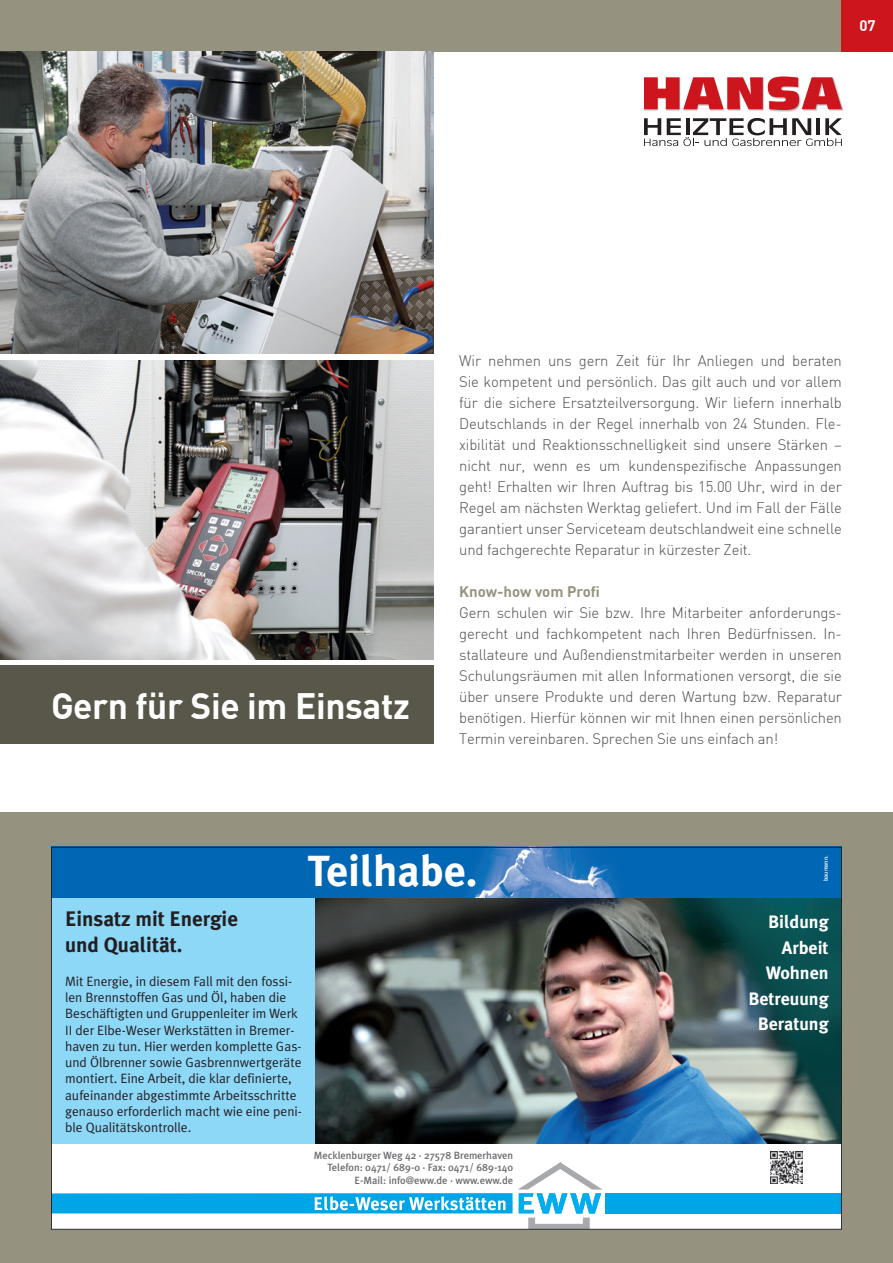
<style>
.page{position:relative;width:893px;height:1263px;background:#fff}
.page>*{position:absolute;margin:0;border:0;box-sizing:border-box;transform-origin:0 0}
.t1{font:700 43.5px "Meta Plus";color:#fff}
.t2{font:700 36px "DIN";letter-spacing:-.01em;color:#fff}
.t3{font:700 21px/25.5px "Meta Plus";color:#231f20}
.t4{font:700 18px/25.5px "Meta Plus";color:#fff;text-align:right}
.t5{font:300 15px/21px "DIN";letter-spacing:-.01em;color:#4b4c4d;text-align:justify}
.t6{font:700 15px "DIN";color:#95937f}
.t7{font:700 15px "DIN";color:#fff}
.t8{font:13.5px/16.2px "Meta Plus Normal";color:#231f20}
.t9{font:500 10.5px/12.6px "Meta Plus";color:#6c6d70;text-align:right}
.t10{font:500 6px "Meta Plus";color:#fff}
</style>
<div class="page">
<div style="left:0;top:813px;width:893px;height:450px;background:#95937f"></div>
<div style="left:51px;top:847px;width:791px;height:383px;background:#fff"></div>
<div style="left:605px;top:1193px;width:237px;height:20px;background:#00a5e7"></div>
<svg style="left:53px;top:1162px;width:550px;height:66px"></svg>
<img style="left:315px;top:898px;width:525px;height:245px">
<img style="left:53px;top:849px;width:787px;height:49px">
<img style="left:771px;top:1152px;width:31px;height:31px">
<div style="left:51px;top:898px;width:264px;height:245px;background:#8dd7f7"></div>
<div style="left:0;top:0;width:893px;height:51px;background:#95937f"></div>
<div style="left:842px;top:0;width:51px;height:51px;background:#cd151d"></div>
<div style="left:644px;top:76px;width:200px;height:36px;background:#231f20;opacity:.32"></div>
<svg style="left:644px;top:77px;width:198px;height:33px"></svg>
<svg style="left:644px;top:118px;width:198px;height:28px"></svg>
<div style="left:0;top:665px;width:434px;height:79px;background:#58574a"></div>
<img style="left:0;top:51px;width:434px;height:302px">
<img style="left:0;top:360px;width:434px;height:299px">
<p class="t7" style="left:859px;top:16px;width:18px">07</p>
<p class="t2" style="left:51px;top:682px;width:360px">Gern für Sie im Einsatz</p>
<p class="t5" style="left:459px;top:350px;width:384px">Wir nehmen uns gern Zeit für Ihr Anliegen und beraten Sie kompetent und persönlich. Das gilt auch und vor allem für die sichere Ersatzteilversorgung. Wir liefern innerhalb Deutschlands in der Regel innerhalb von 24 Stunden. Fle&shy;xibilität und Reaktionsschnelligkeit sind unsere Stärken – nicht nur, wenn es um kundenspezifische Anpassungen geht! Erhalten wir Ihren Auftrag bis 15.00 Uhr, wird in der Regel am nächsten Werktag geliefert. Und im Fall der Fälle garantiert unser Serviceteam deutschlandweit eine schnelle und fachgerechte Reparatur in kürzester Zeit.</p>
<p class="t6" style="left:459px;top:582px;width:142px">Know-how vom Profi</p>
<p class="t5" style="left:459px;top:602px;width:384px">Gern schulen wir Sie bzw. Ihre Mitarbeiter anforderungs&shy;gerecht und fachkompetent nach Ihren Bedürfnissen. In&shy;stallateure und Außendienstmitarbeiter werden in unseren Schulungsräumen mit allen Informationen versorgt, die sie über unsere Produkte und deren Wartung bzw. Reparatur benötigen. Hierfür können wir mit Ihnen einen persönlichen Termin vereinbaren. Sprechen Sie uns einfach an!</p>
<p class="t1" style="left:307px;top:846px;width:172px">Teilhabe.</p>
<p class="t3" style="left:65px;top:906px;width:174px">Einsatz mit Energie und Qualität.</p>
<p class="t8" style="left:65px;top:973px;width:238px">Mit Energie, in diesem Fall mit den fossi&shy;len Brennstoffen Gas und Öl, haben die Beschäftigten und Gruppenleiter im Werk II der Elbe-Weser Werkstätten in Bremer&shy;haven zu tun. Hier werden komplette Gas&shy;und Ölbrenner sowie Gasbrennwertgeräte montiert. Eine Arbeit, die klar definierte, aufeinander abgestimmte Arbeitsschritte genauso erforderlich macht wie eine peni&shy;ble Qualitätskontrolle.</p>
<p class="t9" style="left:314px;top:1149px;width:201px">Mecklenburger Weg 42 · 27578 Bremerhaven<br>Telefon: 0471/ 689-0 · Fax: 0471/ 689-140<br>E-Mail: info@eww.de · www.eww.de</p>
<p class="t10" style="left:822px;top:881px;width:27px;rotate:-90deg">baumann.</p>
<p class="t4" style="left:748px;top:909px;width:82px">Bildung<br>Arbeit<br>Wohnen<br>Betreuung<br>Beratung</p>
</div>
